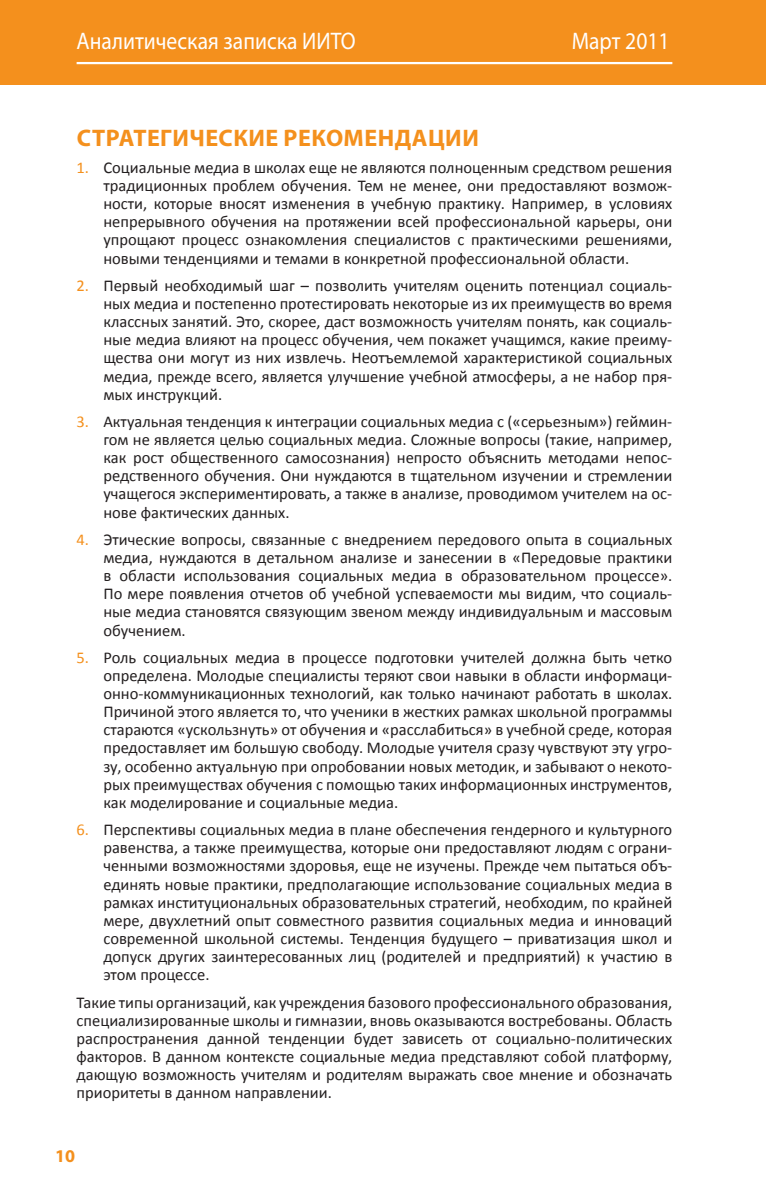
<style>
.page{position:relative;width:766px;height:1191px;background:#fff}
.page>*{position:absolute;margin:0;border:0;box-sizing:border-box;transform-origin:0 0}
.t1{font:24px "Myriad Pro";color:#fff;scale:.9 1}
.t2{font:700 24px "Myriad Pro";color:#f4901d}
.t3{font:700 18px "Myriad Pro";color:#f4901d}
.t4{font:16.5px/18.1px "Calibri";color:#231f20;text-align:justify}
.t5{font:16.5px "Calibri";color:#f4901d}
</style>
<div class="page">
<div style="left:0;top:0;width:765px;height:85px;background:#f4901d"></div>
<hr style="left:77px;top:62px;width:595px;height:2px;background:#fff">
<hr style="left:765px;top:0;width:1px;height:85px;background:#f4901d">
<h1 class="t1" style="left:77px;top:26px;width:311px">Аналитическая записка ИИТО</h1>
<h1 class="t1" style="left:571px;top:26px;width:110px">Март 2011</h1>
<h1 class="t2" style="left:77px;top:122px;width:144px">Стратегические</h1>
<h1 class="t2" style="left:283px;top:122px;width:16px">реко</h1>
<h1 class="t2" style="left:343px;top:122px;width:38px">менда</h1>
<h1 class="t2" style="left:428px;top:122px;width:34px">ции</h1>
<p class="t4" style="left:103px;top:157px;width:570px">Социальные медиа в школах еще не являются полноценным средством решения традиционных проблем обучения. Тем не менее, они предоставляют возмож&shy;ности, которые вносят изменения в учебную практику. Например, в условиях непрерывного обучения на протяжении всей профессиональной карьеры, они упрощают процесс ознакомления специалистов с практическими решениями, новыми тенденциями и темами в конкретной профессиональной области.</p>
<p class="t4" style="left:103px;top:275px;width:570px">Первый необходимый шаг – позволить учителям оценить потенциал социаль&shy;ных медиа и постепенно протестировать некоторые из их преимуществ во время классных занятий. Это, скорее, даст возможность учителям понять, как социаль&shy;ные медиа влияют на процесс обучения, чем покажет учащимся, какие преиму&shy;щества они могут из них извлечь. Неотъемлемой характеристикой социальных медиа, прежде всего, является улучшение учебной атмосферы, а не набор пря&shy;мых инструкций.</p>
<p class="t4" style="left:103px;top:411px;width:570px">Актуальная тенденция к интеграции социальных медиа с («серьезным») геймин&shy;гом не является целью социальных медиа. Сложные вопросы (такие, например, как рост общественного самосознания) непросто объяснить методами непос&shy;редственного обучения. Они нуждаются в тщательном изучении и стремлении учащегося экспериментировать, а также в анализе, проводимом учителем на ос&shy;нове фактических данных.</p>
<p class="t4" style="left:103px;top:529px;width:570px">Этические вопросы, связанные с внедрением передового опыта в социальных медиа, нуждаются в детальном анализе и занесении в «Передовые практики в области использования социальных медиа в образовательном процессе».<br>По мере появления отчетов об учебной успеваемости мы видим, что социаль&shy;ные медиа становятся связующим звеном между индивидуальным и массовым обучением.</p>
<p class="t4" style="left:103px;top:647px;width:570px">Роль социальных медиа в процессе подготовки учителей должна быть четко определена. Молодые специалисты теряют свои навыки в области информаци&shy;онно-коммуникационных технологий, как только начинают работать в школах.<br>Причиной этого является то, что ученики в жестких рамках школьной программы стараются «ускользнуть» от обучения и «расслабиться» в учебной среде, которая предоставляет им большую свободу. Молодые учителя сразу чувствуют эту угро&shy;зу, особенно актуальную при опробовании новых методик, и забывают о некото&shy;рых преимуществах обучения с помощью таких информационных инструментов, как моделирование и социальные медиа.</p>
<p class="t4" style="left:103px;top:819px;width:570px">Перспективы социальных медиа в плане обеспечения гендерного и культурного равенства, а также преимущества, которые они предоставляют людям с ограни&shy;ченными возможностями здоровья, еще не изучены. Прежде чем пытаться объ&shy;единять новые практики, предполагающие использование социальных медиа в рамках институциональных образовательных стратегий, необходим, по крайней мере, двухлетний опыт совместного развития социальных медиа и инноваций современной школьной системы. Тенденция будущего – приватизация школ и допуск других заинтересованных лиц (родителей и предприятий) к участию в этом процессе.</p>
<p class="t4" style="left:77px;top:992px;width:597px">Такие типы организаций, как учреждения базового профессионального образования, специализированные школы и гимназии, вновь оказываются востребованы. Область распространения данной тенденции будет зависеть от социально-политических факторов. В данном контексте социальные медиа представляют собой платформу, дающую возможность учителям и родителям выражать свое мнение и обозначать приоритеты в данном направлении.</p>
<p class="t5" style="left:77px;top:157px;width:14px">1.</p>
<p class="t5" style="left:77px;top:275px;width:14px">2.</p>
<p class="t5" style="left:77px;top:411px;width:14px">3.</p>
<p class="t5" style="left:77px;top:529px;width:14px">4.</p>
<p class="t5" style="left:77px;top:647px;width:14px">5.</p>
<p class="t5" style="left:77px;top:819px;width:14px">6.</p>
<p class="t3" style="left:55px;top:1144px;width:21px">10</p>
</div>
